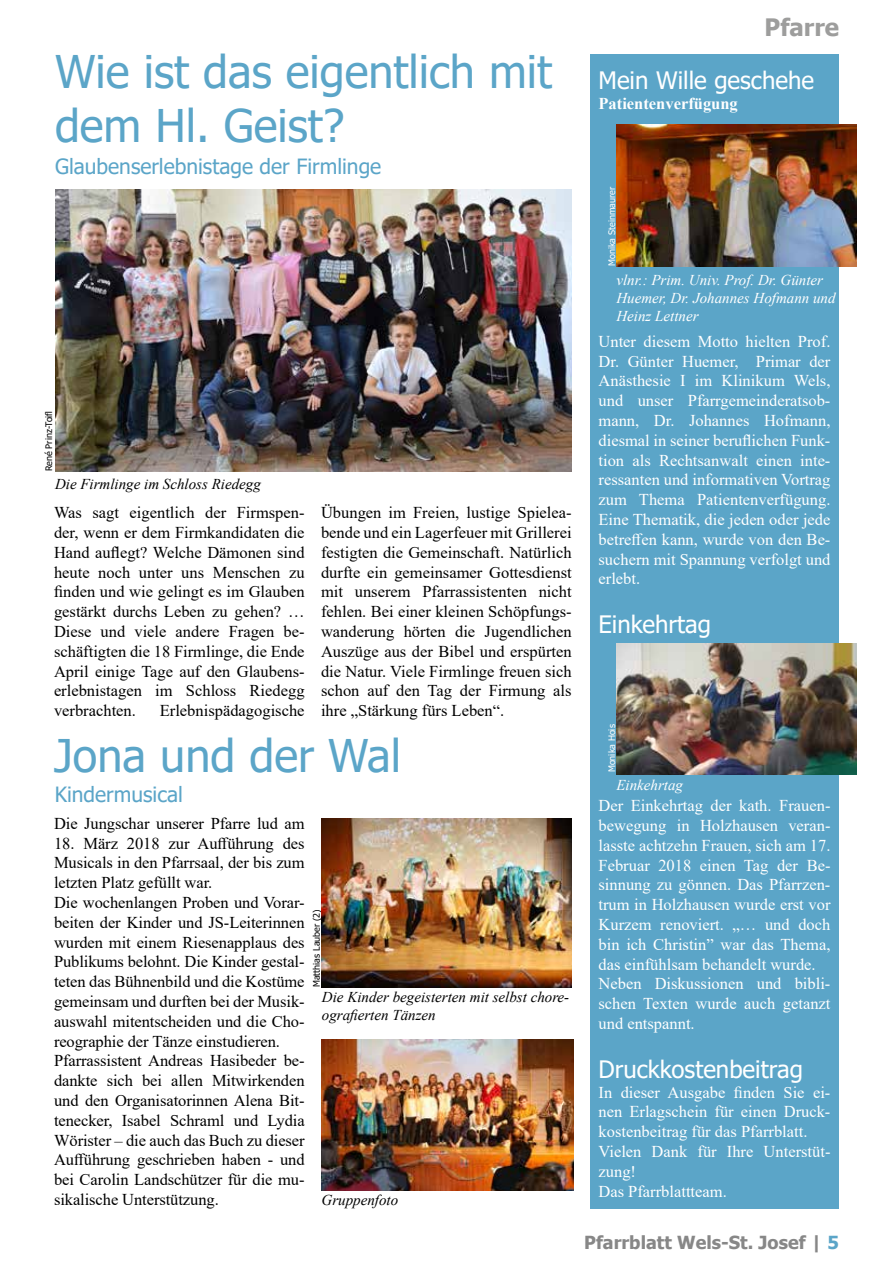
<style>
.page{position:relative;width:893px;height:1263px;background:#fff}
.page>*{position:absolute;margin:0;border:0;box-sizing:border-box;transform-origin:0 0}
.t1{font:45px/54px "Tahoma";color:#5ba5c8}
.t2{font:24px "Tahoma";color:#fff}
.t3{font:700 24px "Tahoma";color:#9d9d9c}
.t4{font:21px "Tahoma";color:#5ba5c8}
.t5{font:700 18px "Tahoma";color:#878787}
.t6{font:16.5px/19.8px "Times New Roman";letter-spacing:-.005em;color:#000;text-align:justify}
.t7{font:16.5px/19.8px "Times New Roman";color:#fff}
.t8{font:700 16.5px "Times New Roman";color:#fff}
.t9{font:italic 15px/18px "Times New Roman";color:#000}
.t10{font:italic 15px/18px "Times New Roman";color:#fff}
.t11{font:9px "Tahoma";color:#000}
.t12{font:9px "Tahoma";color:#fff}
.s1{color:#5ba5c8}
</style>
<div class="page">
<div style="left:590px;top:54px;width:249px;height:1155px;background:#5ba5c8"></div>
<img style="left:617px;top:124px;width:239px;height:143px">
<img style="left:55px;top:189px;width:517px;height:282px">
<img style="left:617px;top:644px;width:239px;height:130px">
<img style="left:322px;top:1040px;width:251px;height:151px">
<img style="left:322px;top:819px;width:250px;height:168px">
<h1 class="t1" style="left:55px;top:48px;width:499px">Wie ist das eigentlich mit dem Hl. Geist?</h1>
<p class="t4" style="left:55px;top:152px;width:328px">Glaubenserlebnistage der Firmlinge</p>
<p class="t11" style="left:43px;top:471px;width:62px;rotate:-90deg">René Prinz-Toifl</p>
<p class="t9" style="left:55px;top:475px;width:207px">Die Firmlinge im Schloss Riedegg</p>
<p class="t6" style="left:54px;top:502px;width:252px">Was sagt eigentlich der Firmspen&shy;der, wenn er dem Firmkandidaten die Hand auflegt? Welche Dämonen sind heute noch unter uns Menschen zu finden und wie gelingt es im Glauben gestärkt durchs Leben zu gehen? … Diese und viele andere Fragen be&shy;schäftigten die 18 Firmlinge, die Ende April einige Tage auf den Glaubens&shy;erlebnistagen im Schloss Riedegg verbrachten.</p>
<p class="t6" style="left:160px;top:700px;width:146px">Erlebnispädagogische</p>
<p class="t6" style="left:321px;top:502px;width:252px">Übungen im Freien, lustige Spielea&shy;bende und ein Lagerfeuer mit Grillerei festigten die Gemeinschaft. Natürlich durfte ein gemeinsamer Gottesdienst mit unserem Pfarrassistenten nicht fehlen. Bei einer kleinen Schöpfungs&shy;wanderung hörten die Jugendlichen Auszüge aus der Bibel und erspürten die Natur. Viele Firmlinge freuen sich schon auf den Tag der Firmung als ihre „Stärkung fürs Leben“.</p>
<h1 class="t1" style="left:54px;top:731px;width:348px">Jona und der Wal</h1>
<p class="t4" style="left:55px;top:780px;width:130px">Kindermusical</p>
<p class="t6" style="left:54px;top:813px;width:252px">Die Jungschar unserer Pfarre lud am</p>
<p class="t6" style="left:54px;top:833px;width:252px;text-align:left">18. März 2018 zur Aufführung des Musicals in den Pfarrsaal, der bis zum letzten Platz gefüllt war.<br>Die wochenlangen Proben und Vorar&shy;beiten der Kinder und JS-Leiterinnen wurden mit einem Riesenapplaus des Publikums belohnt. Die Kinder gestal&shy;teten das Bühnenbild und die Kostüme gemeinsam und durften bei der Musik&shy;auswahl mitentscheiden und die Cho&shy;reographie der Tänze einstudieren.<br>Pfarrassistent Andreas Hasibeder be&shy;dankte sich bei allen Mitwirkenden und den Organisatorinnen Alena Bit&shy;tenecker, Isabel Schraml und Lydia Wörister – die auch das Buch zu dieser Aufführung geschrieben haben - und bei Carolin Landschützer für die mu&shy;sikalische Unterstützung.</p>
<p class="t11" style="left:311px;top:987px;width:80px;rotate:-90deg">Matthias Lauber (2)</p>
<p class="t9" style="left:322px;top:987px;width:249px">Die Kinder begeisterten mit selbst chore&shy;ografierten Tänzen</p>
<p class="t9" style="left:322px;top:1190px;width:78px">Gruppenfoto</p>
<h2 class="t3" style="left:765px;top:11px;width:76px">Pfarre</h2>
<h2 class="t2" style="left:598px;top:65px;width:217px">Mein Wille geschehe</h2>
<p class="t8" style="left:598px;top:92px;width:141px">Patientenverfügung</p>
<p class="t12" style="left:606px;top:266px;width:81px;rotate:-90deg">Monika Steinmaurer</p>
<p class="t10" style="left:616px;top:271px;width:221px">vlnr.: Prim. Univ. Prof. Dr. Günter<br>Huemer, Dr. Johannes Hofmann und<br>Heinz Lettner</p>
<p class="t7" style="left:598px;top:331px;width:233px;text-align:justify">Unter diesem Motto hielten Prof.<br>Dr. Günter Huemer, Primar der Anästhesie I im Klinikum Wels, und unser Pfarrgemeinderatsob&shy;mann, Dr. Johannes Hofmann, diesmal in seiner beruflichen Funk&shy;tion als Rechtsanwalt einen inte&shy;ressanten und informativen Vortrag zum Thema Patientenverfügung.<br>Eine Thematik, die jeden oder jede betreffen kann, wurde von den Be&shy;suchern mit Spannung verfolgt und erlebt.</p>
<h2 class="t2" style="left:598px;top:608px;width:114px">Einkehrtag</h2>
<p class="t12" style="left:606px;top:772px;width:49px;rotate:-90deg">Monika Hois</p>
<p class="t10" style="left:616px;top:776px;width:68px">Einkehrtag</p>
<p class="t7" style="left:598px;top:795px;width:233px">Der Einkehrtag der kath. Frauen&shy;bewegung in Holzhausen veran&shy;lasste achtzehn Frauen, sich am 17.<br>Februar 2018 einen Tag der Be&shy;sinnung zu gönnen. Das Pfarrzen&shy;trum in Holzhausen wurde erst vor<br>Kurzem renoviert. „… und doch bin ich Christin” war das Thema, das einfühlsam behandelt wurde.<br>Neben Diskussionen und bibli&shy;schen Texten wurde auch getanzt und entspannt.</p>
<h2 class="t2" style="left:598px;top:1053px;width:206px">Druckkostenbeitrag</h2>
<p class="t7" style="left:598px;top:1081px;width:233px">In dieser Ausgabe finden Sie ei&shy;nen Erlagschein für einen Druck&shy;kostenbeitrag für das Pfarrblatt.<br>Vielen Dank für Ihre Unterstüt&shy;zung!<br>Das Pfarrblattteam.</p>
<p class="t5" style="left:584px;top:1230px;width:256px">Pfarrblatt Wels-St. Josef | <span class="s1">5</span></p>
</div>
